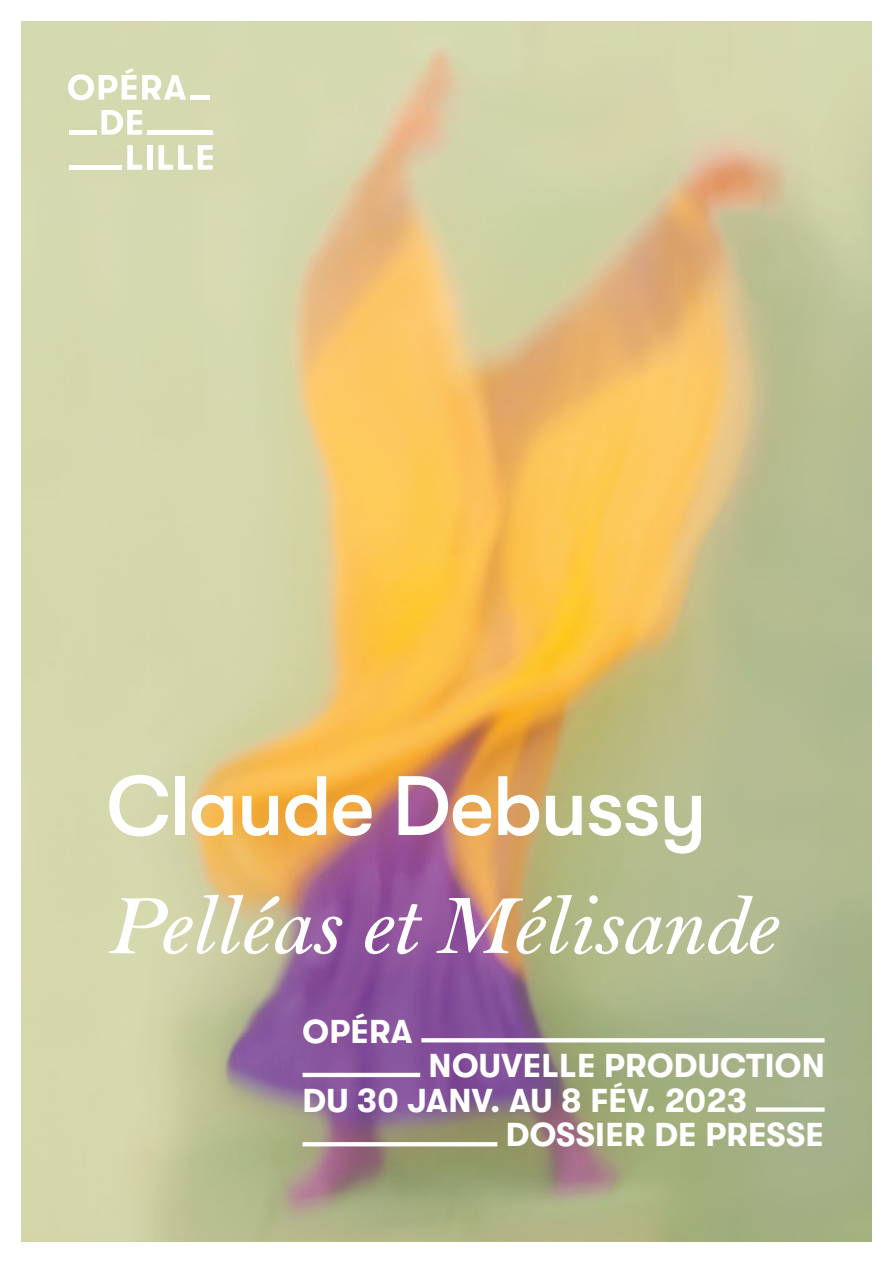
<style>
.page{position:relative;width:893px;height:1263px;background:#fff}
.page>*{position:absolute;margin:0;border:0;box-sizing:border-box;transform-origin:0 0}
.t1{font:italic 600 87px "Bell MT Std";letter-spacing:-.02em;color:#fff}
.t2{font:500 84px "GT Walsheim";letter-spacing:-.02em;color:#fff}
.t3{font:700 33px "GT Walsheim";letter-spacing:.01em;color:#fff}
</style>
<div class="page">
<img style="left:21px;top:21px;width:851px;height:1221px">
<svg style="left:421px;top:1038px;width:404px;height:4px"></svg>
<hr style="left:303px;top:1073px;width:117px;height:4px;background:#fff">
<div style="left:756px;top:1107px;width:69px;height:5px;background:#fff"></div>
<svg style="left:303px;top:1142px;width:194px;height:4px"></svg>
<svg style="left:68px;top:68px;width:68px;height:32px"></svg>
<svg style="left:142px;top:75px;width:44px;height:25px"></svg>
<svg style="left:101px;top:110px;width:41px;height:25px"></svg>
<svg style="left:127px;top:145px;width:15px;height:25px"></svg>
<div style="left:147px;top:145px;width:6px;height:25px;background:#fff"></div>
<svg style="left:158px;top:145px;width:55px;height:25px"></svg>
<div style="left:69px;top:165px;width:53px;height:5px;background:#fff"></div>
<div style="left:69px;top:130px;width:28px;height:5px;background:#fff"></div>
<div style="left:147px;top:130px;width:66px;height:5px;background:#fff"></div>
<div style="left:191px;top:95px;width:19px;height:5px;background:#fff"></div>
<h2 class="t2" style="left:106px;top:759px;width:602px">Claude Debussy</h2>
<h1 class="t1" style="left:106px;top:877px;width:672px">Pelléas et Mélisande</h1>
<p class="t3" style="left:303px;top:1013px;width:112px">OPÉRA</p>
<p class="t3" style="left:429px;top:1047px;width:398px">NOUVELLE PRODUCTION</p>
<p class="t3" style="left:303px;top:1082px;width:446px">DU 30 JANV. AU 8 FÉV. 2023</p>
<p class="t3" style="left:506px;top:1116px;width:320px">DOSSIER DE PRESSE</p>
</div>
